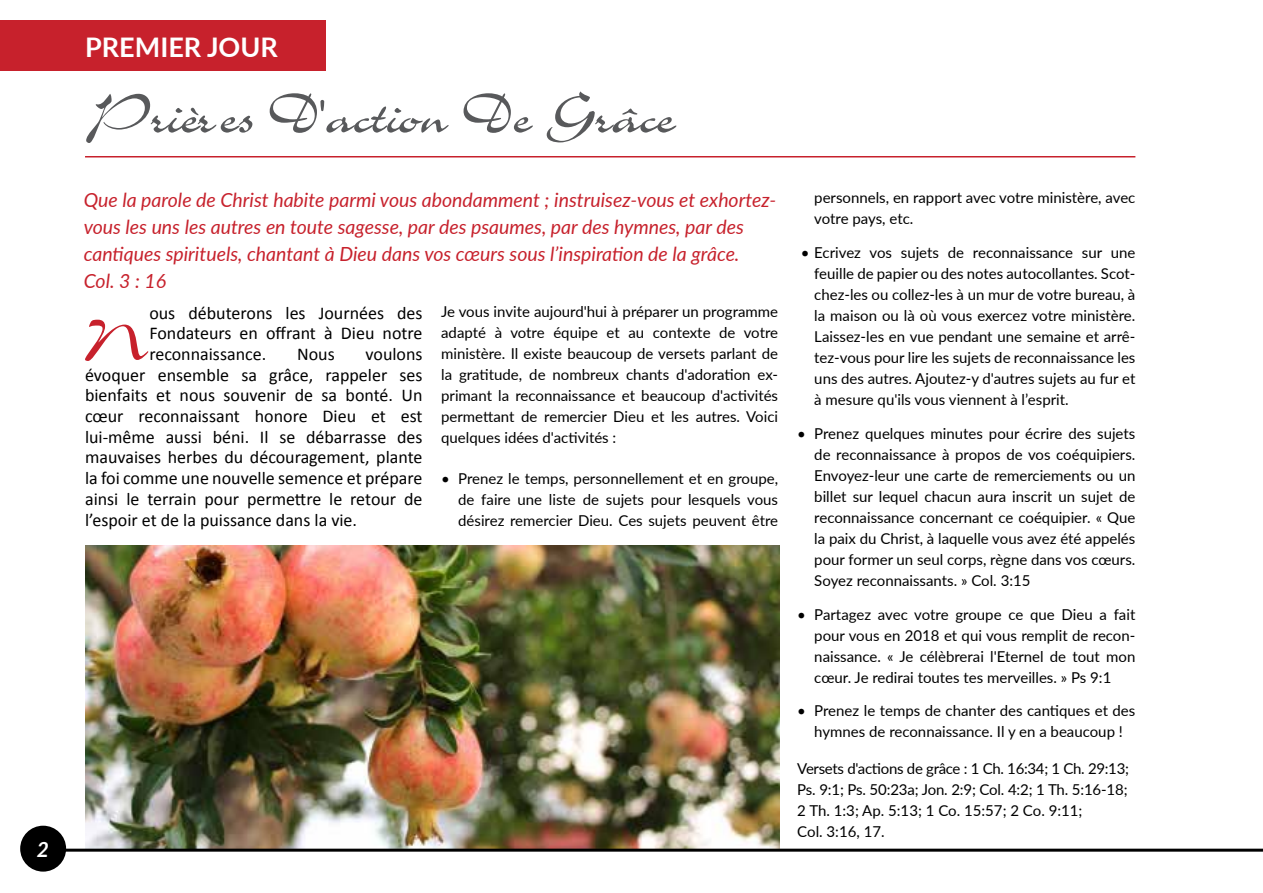
<style>
.page{position:relative;width:1263px;height:893px;background:#fff}
.page>*{position:absolute;margin:0;border:0;box-sizing:border-box;transform-origin:0 0}
.t1{font:70.95px "Airfoil Script SSK";color:#c7212c}
.t2{font:63px "Airfoil Script SSK";color:#58595b}
.t3{font:700 27px "Lato";color:#fff}
.t4{font:italic 700 21px "Lato";color:#fff}
.t5{font:italic 19.5px/27px "Lato";color:#c7212c}
.t6{font:18px/20.7px "Calibri";color:#000;text-align:justify}
.t7{font:15px/21px "Lato";color:#000;text-align:justify}
.t8{font:15px/21px "Lato";letter-spacing:-.02em;color:#000}
</style>
<div class="page">
<hr style="left:85px;top:156px;width:1050px;height:1px;background:#c7212c">
<div style="left:0;top:21px;width:325px;height:50px;background:#c7212c"></div>
<img style="left:85px;top:545px;width:694px;height:304px">
<hr style="left:43px;top:849px;width:1220px;height:3px;background:#000">
<div style="left:20px;top:826px;width:46px;height:46px;background:#000;border-radius:50%"></div>
<h3 class="t4" style="left:37px;top:834px;width:14px">2</h3>
<h3 class="t3" style="left:85px;top:27px;width:194px">PREMIER JOUR</h3>
<h2 class="t2" style="left:85px;top:81px;width:591px">Prières D'action De Grâce</h2>
<p class="t5" style="left:84px;top:186px;width:694px">Que la parole de Christ habite parmi vous abondamment ; instruisez-vous et exhortez&shy;vous les uns les autres en toute sagesse, par des psaumes, par des hymnes, par des cantiques spirituels, chantant à Dieu dans vos cœurs sous l’inspiration de la grâce.<br>Col. 3 : 16</p>
<p class="t6" style="left:149px;top:302px;width:275px">ous débuterons les Journées des Fondateurs en offrant à Dieu notre reconnaissance.</p>
<h1 class="t1" style="left:84px;top:302px;width:67px">N</h1>
<p class="t6" style="left:85px;top:344px;width:339px;text-indent:280px">voulons évoquer ensemble sa grâce, rappeler ses bienfaits et nous souvenir de sa bonté. Un cœur reconnaissant honore Dieu et est lui-même aussi béni. Il se débarrasse des mauvaises herbes du découragement, plante la foi comme une nouvelle semence et prépare ainsi le terrain pour permettre le retour de l’espoir et de la puissance dans la vie.</p>
<p class="t6" style="left:297px;top:344px;width:39px">Nous</p>
<p class="t7" style="left:441px;top:301px;width:338px">Je vous invite aujourd'hui à préparer un programme adapté à votre équipe et au contexte de votre ministère. Il existe beaucoup de versets parlant de la gratitude, de nombreux chants d'adoration ex&shy;primant la reconnaissance et beaucoup d'activités permettant de remercier Dieu et les autres. Voici quelques idées d'activités :</p>
<p class="t7" style="left:458px;top:467px;width:321px;text-indent:-17px">• Prenez le temps, personnellement et en groupe, de faire une liste de sujets pour lesquels vous désirez remercier Dieu. Ces sujets peuvent être</p>
<p class="t7" style="left:814px;top:187px;width:323px">personnels, en rapport avec votre ministère, avec votre pays, etc.</p>
<p class="t7" style="left:814px;top:242px;width:323px;text-indent:-13px">• Ecrivez vos sujets de reconnaissance sur une feuille de papier ou des notes autocollantes. Scot&shy;chez-les ou collez-les à un mur de votre bureau, à la maison ou là où vous exercez votre ministère.<br>Laissez-les en vue pendant une semaine et arrê&shy;tez-vous pour lire les sujets de reconnaissance les uns des autres. Ajoutez-y d'autres sujets au fur et à mesure qu'ils vous viennent à l’esprit.</p>
<p class="t7" style="left:814px;top:422px;width:323px;text-indent:-17px">• Prenez quelques minutes pour écrire des sujets de reconnaissance à propos de vos coéquipiers.<br>Envoyez-leur une carte de remerciements ou un billet sur lequel chacun aura inscrit un sujet de reconnaissance concernant ce coéquipier. « Que la paix du Christ, à laquelle vous avez été appelés pour former un seul corps, règne dans vos cœurs.<br>Soyez reconnaissants. » Col. 3:15</p>
<p class="t7" style="left:814px;top:603px;width:323px;text-indent:-17px">• Partagez avec votre groupe ce que Dieu a fait pour vous en 2018 et qui vous remplit de recon&shy;naissance. « Je célèbrerai l'Eternel de tout mon cœur. Je redirai toutes tes merveilles. » Ps 9:1</p>
<p class="t7" style="left:797px;top:700px;width:340px;text-align:center">• Prenez le temps de chanter des cantiques et des hymnes de reconnaissance. Il y en a beaucoup !</p>
<p class="t8" style="left:797px;top:758px;width:333px">Versets d'actions de grâce : 1 Ch. 16:34; 1 Ch. 29:13; Ps. 9:1; Ps. 50:23a; Jon. 2:9; Col. 4:2; 1 Th. 5:16-18; 2 Th. 1:3; Ap. 5:13; 1 Co. 15:57; 2 Co. 9:11;<br>Col. 3:16, 17.</p>
</div>
